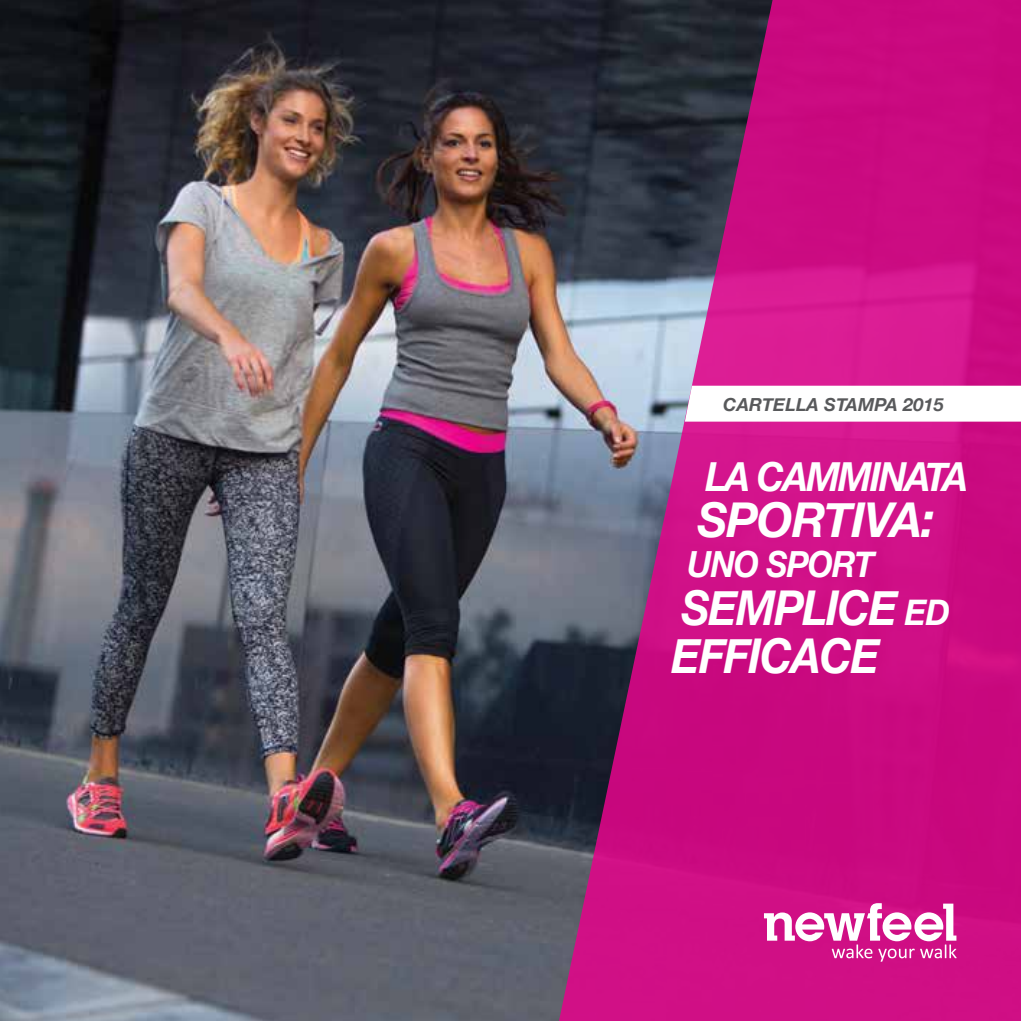
<style>
.page{position:relative;width:1021px;height:1021px;background:#fff}
.page>*{position:absolute;margin:0;border:0;box-sizing:border-box;transform-origin:0 0}
.t1{font:italic 700 48px/48px "Helvetica Neue";letter-spacing:-.03em;color:#fff;scale:.91 1}
.t2{font:italic 700 48px "Helvetica Neue";letter-spacing:-.03em;color:#fff}
.t3{font:italic 700 40px "Helvetica Neue";letter-spacing:-.05em;color:#fff;scale:.93 1}
.t4{font:italic 700 36px "Helvetica Neue";letter-spacing:-.03em;color:#fff;scale:.91 1}
.t5{font:italic 700 18px "Helvetica Neue";letter-spacing:.01em;color:#58595b}
.s1{font-size:49.2px}
.s2{font-size:36px}
</style>
<div class="page">
<img style="left:0;top:0;width:553px;height:1020px">
<svg style="left:553px;top:0;width:467px;height:1020px;background:#ae207c"></svg>
<svg style="left:685px;top:386px;width:335px;height:35px"></svg>
<svg style="left:764px;top:903px;width:192px;height:58px"></svg>
<p class="t5" style="left:723px;top:390px;width:222px">CARTELLA STAMPA 2015</p>
<p class="t3" style="left:705px;top:445px;width:284px">LA CAMMINATA</p>
<p class="t2" style="left:697px;top:482px;width:239px">SPORTIVA<span class="s1">:</span></p>
<p class="t4" style="left:687px;top:536px;width:207px">UNO SPORT</p>
<p class="t1" style="left:671px;top:585px;width:308px">SEMPLICE <span class="s2">ED<br></span>EFFICACE</p>
</div>
